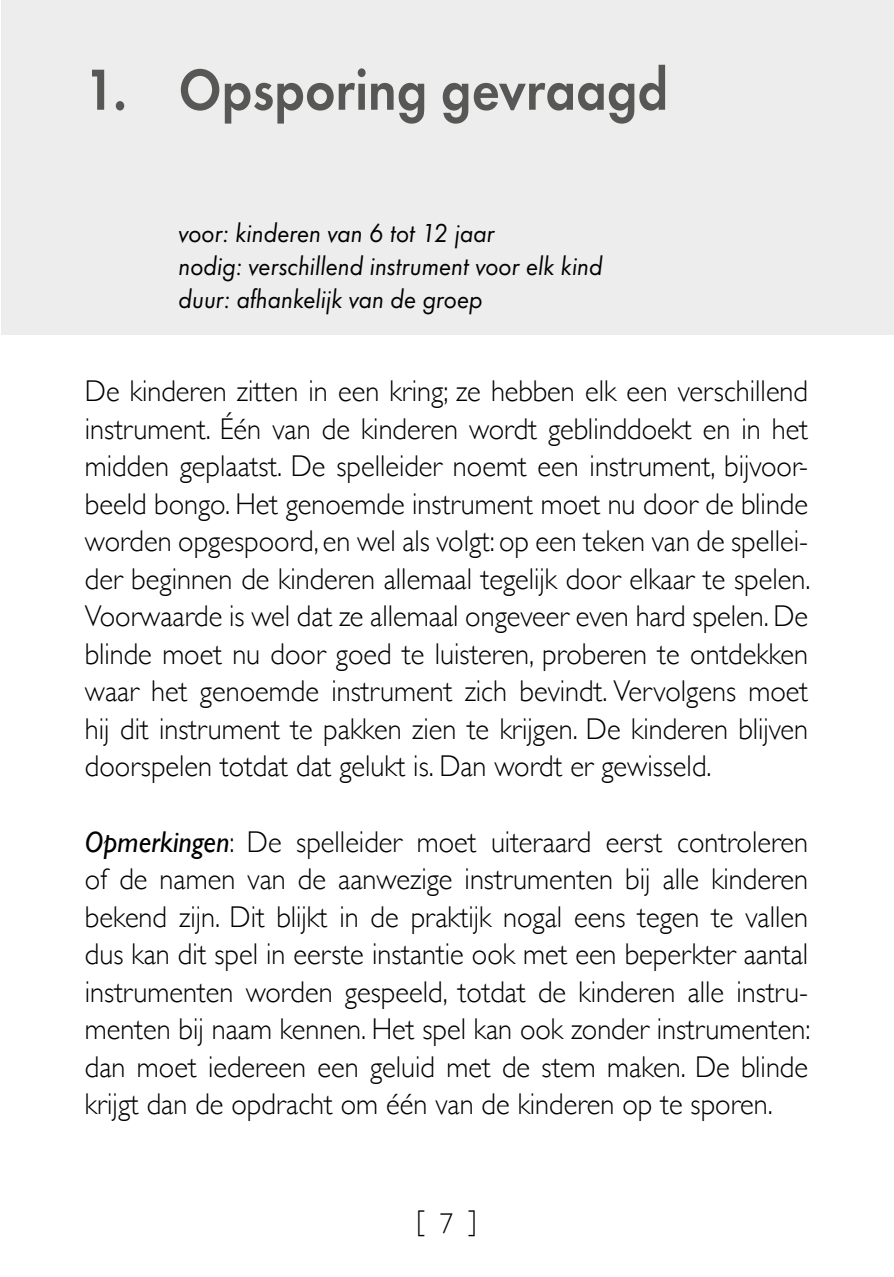
<style>
.page{position:relative;width:894px;height:1277px;background:#fff}
.page>*{position:absolute;margin:0;border:0;box-sizing:border-box;transform-origin:0 0}
.t1{font:600 60px "Futura T";color:#575756;scale:.9 1}
.t2{font:300 30px/37.5px "Gill Sans";color:#000;text-align:justify;scale:.95 1}
.t3{font:300 28.5px "Gill Sans";color:#000;scale:.95 1}
.t4{font:italic 27px/33px "Futura T";color:#000;scale:.95 1}
.s1{font-weight:400;font-style:italic}
</style>
<div class="page">
<div style="left:2px;top:0;width:891px;height:335px;background:#ededed"></div>
<h1 class="t1" style="left:85px;top:54px;width:649px">1. Opsporing gevraagd</h1>
<p class="t4" style="left:178px;top:216px;width:448px">voor: kinderen van 6 tot 12 jaar<br>nodig: verschillend instrument voor elk kind duur: afhankelijk van de groep</p>
<p class="t2" style="left:85px;top:371px;width:765px">De kinderen zitten in een kring; ze hebben elk een verschillend instrument. Één van de kinderen wordt geblinddoekt en in het midden geplaatst. De spelleider noemt een instrument, bijvoor&shy;beeld bongo. Het genoemde instrument moet nu door de blinde worden opgespoord, en wel als volgt: op een teken van de spellei&shy;der beginnen de kinderen allemaal tegelijk door elkaar te spelen.<br>Voorwaarde is wel dat ze allemaal ongeveer even hard spelen. De blinde moet nu door goed te luisteren, proberen te ontdekken waar het genoemde instrument zich bevindt. Vervolgens moet hij dit instrument te pakken zien te krijgen. De kinderen blijven doorspelen totdat dat gelukt is. Dan wordt er gewisseld.</p>
<p class="t2" style="left:85px;top:821px;width:765px"><span class="s1">Opmerkingen</span>: De spelleider moet uiteraard eerst controleren of de namen van de aanwezige instrumenten bij alle kinderen bekend zijn. Dit blijkt in de praktijk nogal eens tegen te vallen dus kan dit spel in eerste instantie ook met een beperkter aantal instrumenten worden gespeeld, totdat de kinderen alle instru&shy;menten bij naam kennen. Het spel kan ook zonder instrumenten: dan moet iedereen een geluid met de stem maken. De blinde krijgt dan de opdracht om één van de kinderen op te sporen.</p>
<p class="t3" style="left:416px;top:1197px;width:65px">[ 7 ]</p>
</div>
